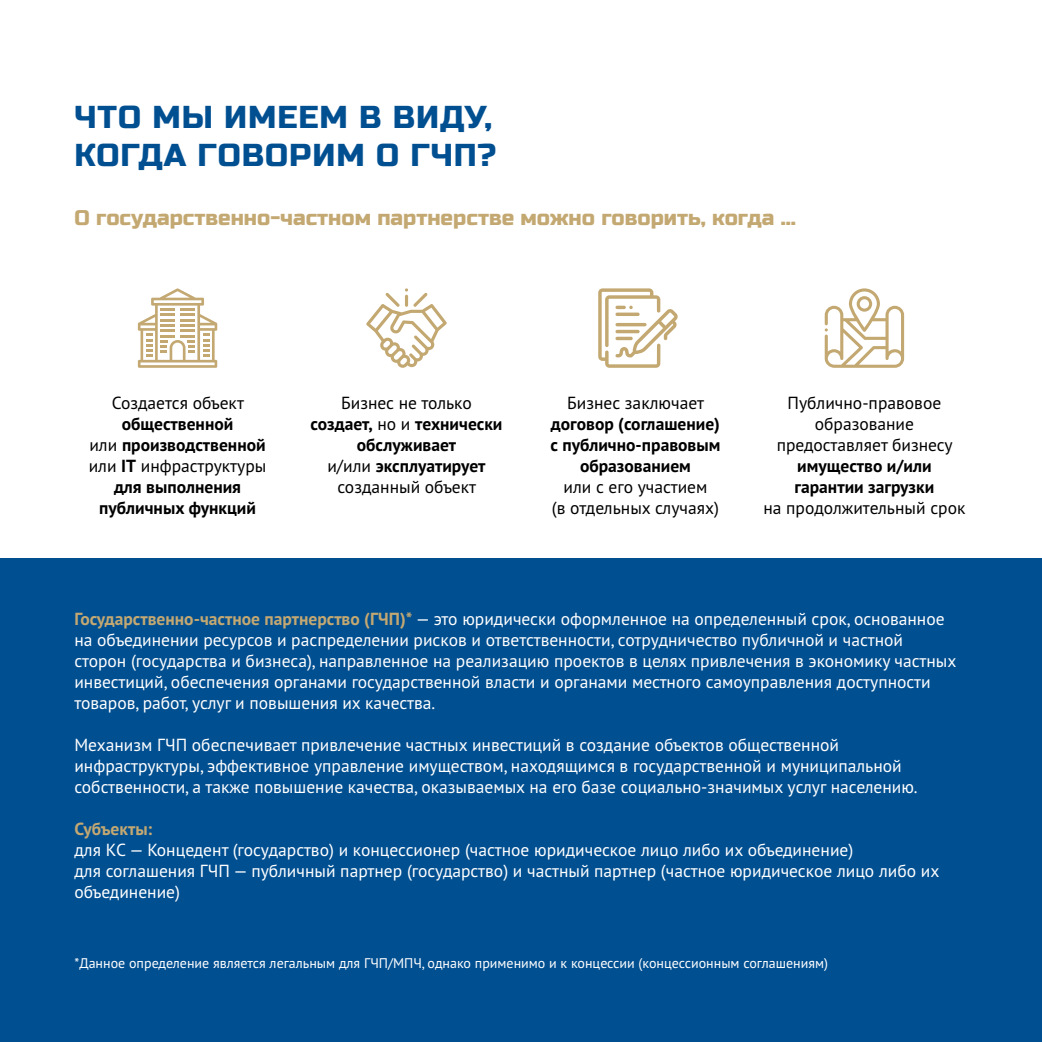
<style>
.page{position:relative;width:1042px;height:1042px;background:#fff}
.page>*{position:absolute;margin:0;border:0;box-sizing:border-box;transform-origin:0 0}
.t1{font:31.5px/37.8px "Russo One";letter-spacing:.03em;color:#004f91}
.t2{font:21px "Russo One";color:#c3a872}
.t3{font:17.5px/21px "PT Sans Pro";color:#fff}
.t4{font:700 17.5px/21px "PT Sans Pro";color:#000;text-align:center}
.t5{font:17.5px/21px "PT Sans Pro";color:#000;text-align:center}
.t6{font:700 17.5px "PT Sans Pro";color:#c3a872}
.t7{font:14px "PT Sans Pro";color:#fff}
.s1{font-weight:400}
.s2{font-weight:700;color:#c3a872}
</style>
<div class="page">
<div style="left:0;top:558px;width:1042px;height:484px;background:#004f91"></div>
<svg style="left:138px;top:288px;width:79px;height:80px"></svg>
<svg style="left:598px;top:288px;width:80px;height:80px"></svg>
<svg style="left:825px;top:288px;width:79px;height:80px"></svg>
<svg style="left:366px;top:288px;width:81px;height:80px"></svg>
<h1 class="t1" style="left:74px;top:99px;width:423px">ЧТО МЫ ИМЕЕМ В ВИДУ,<br>КОГДА ГОВОРИМ О ГЧП?</h1>
<p class="t2" style="left:74px;top:206px;width:723px">О государственно-частном партнерстве можно говорить, когда …</p>
<p class="t5" style="left:112px;top:392px;width:134px">Создается объект</p>
<p class="t4" style="left:89px;top:413px;width:179px">общественной<br><span class="s1">или</span> производственной <span class="s1">или</span> IT <span class="s1">инфраструктуры </span>для выполнения публичных функций</p>
<p class="t4" style="left:310px;top:392px;width:193px"><span class="s1">Бизнес не только </span>создает, <span class="s1">но и</span> технически обслуживает<br><span class="s1">и/или</span> эксплуатирует <span class="s1">созданный объект</span></p>
<p class="t5" style="left:567px;top:392px;width:138px">Бизнес заключает</p>
<p class="t4" style="left:550px;top:413px;width:171px">договор (соглашение) с публично-правовым образованием</p>
<p class="t5" style="left:552px;top:476px;width:169px">или с его участием<br>(в отдельных случаях)</p>
<p class="t5" style="left:777px;top:392px;width:177px">Публично-правовое образование предоставляет бизнесу</p>
<p class="t4" style="left:794px;top:455px;width:141px;text-align:left">имущество и/или гарантии загрузки</p>
<p class="t5" style="left:763px;top:497px;width:203px">на продолжительный срок</p>
<p class="t3" style="left:74px;top:607px;width:883px"><span class="s2">Государственно-частное партнерство (ГЧП)*</span> — это юридически оформленное на определенный срок, основанное на объединении ресурсов и распределении рисков и ответственности, сотрудничество публичной и частной сторон (государства и бизнеса), направленное на реализацию проектов в целях привлечения в экономику частных инвестиций, обеспечения органами государственной власти и органами местного самоуправления доступности товаров, работ, услуг и повышения их качества.</p>
<p class="t3" style="left:74px;top:733px;width:845px">Механизм ГЧП обеспечивает привлечение частных инвестиций в создание объектов общественной инфраструктуры, эффективное управление имуществом, находящимся в государственной и муниципальной собственности, а также повышение качества, оказываемых на его базе социально-значимых услуг населению.</p>
<p class="t6" style="left:74px;top:817px;width:79px">Субъекты:</p>
<p class="t3" style="left:74px;top:838px;width:866px">для КС — Концедент (государство) и концессионер (частное юридическое лицо либо их объединение)<br>для соглашения ГЧП — публичный партнер (государство) и частный партнер (частное юридическое лицо либо их объединение)</p>
<p class="t7" style="left:74px;top:953px;width:755px">*Данное определение является легальным для ГЧП/МПЧ, однако применимо и к концессии (концессионным соглашениям)</p>
</div>
